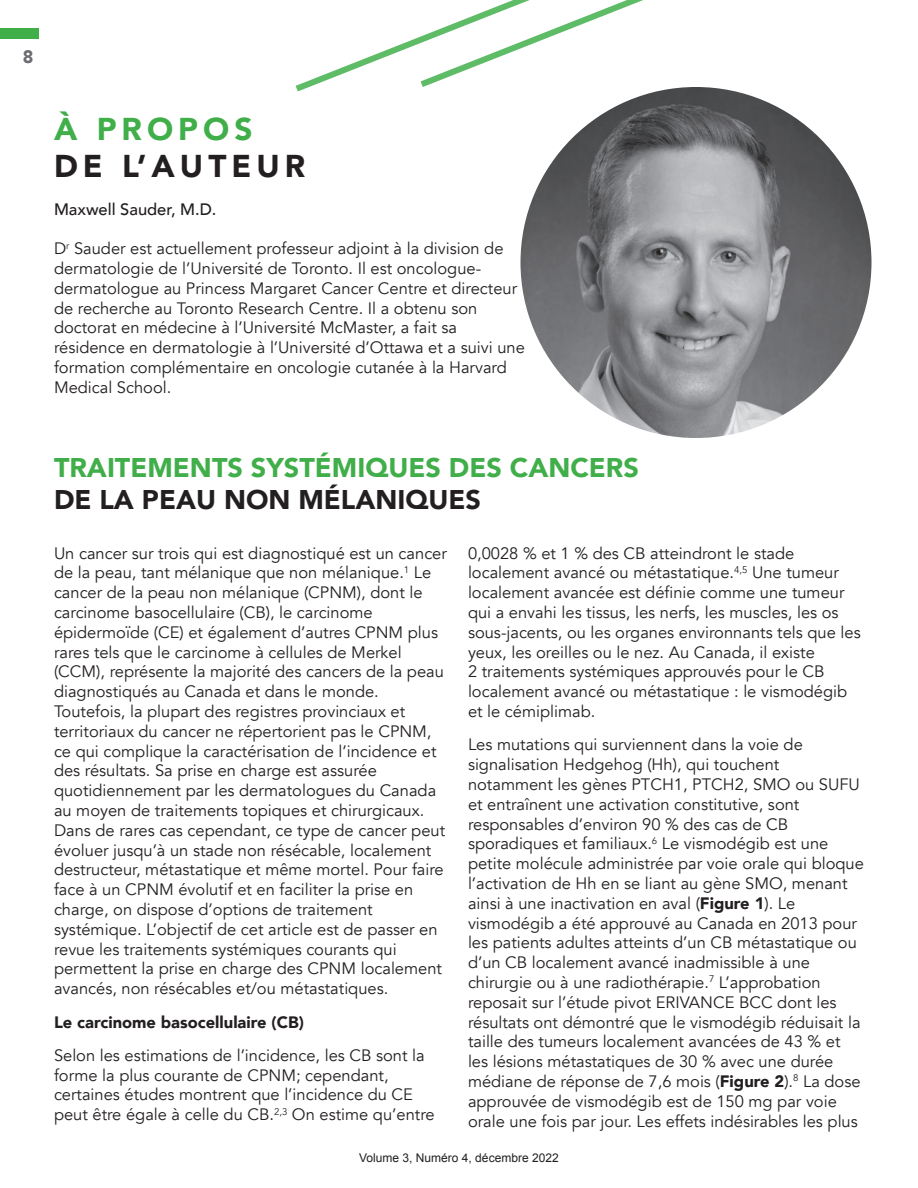
<style>
.page{position:relative;width:918px;height:1188px;background:#fff}
.page>*{position:absolute;margin:0;border:0;box-sizing:border-box;transform-origin:0 0}
.t1{font:900 31.5px "Avenir";letter-spacing:.16em;color:#231f20}
.t2{font:900 31.5px "Avenir";letter-spacing:.16em;color:#40ae49}
.t3{font:900 27px/32.4px "Avenir";color:#40ae49}
.t4{font:900 18px "Avenir";color:#6c6d70}
.t5{font:16.5px/19.8px "Avenir";color:#231f20}
.t6{font:900 16.5px "Avenir";color:#231f20}
.t7{font:500 16.5px "Avenir";color:#231f20}
.t8{font:12px "Arial";color:#231f20}
.s1{color:#231f20}
.s2{font-weight:900}
</style>
<div class="page">
<div style="left:0;top:28px;width:39px;height:11px;background:#40ae49"></div>
<img style="left:520px;top:87px;width:352px;height:351px;border-radius:176px">
<svg style="left:295px;top:0;width:457px;height:96px"></svg>
<p class="t4" style="left:23px;top:42px;width:12px">8</p>
<p class="t2" style="left:54px;top:102px;width:200px">À PROPOS</p>
<p class="t1" style="left:54px;top:139px;width:253px">DE L’AUTEUR</p>
<p class="t7" style="left:54px;top:194px;width:164px">Maxwell Sauder, M.D.</p>
<p class="t5" style="left:54px;top:239px;width:472px">D<sup>r</sup> Sauder est actuellement professeur adjoint à la division de dermatologie de l’Université de Toronto. Il est oncologue&shy;dermatologue au Princess Margaret Cancer Centre et directeur de recherche au Toronto Research Centre. Il a obtenu son doctorat en médecine à l’Université McMaster, a fait sa résidence en dermatologie à l’Université d’Ottawa et a suivi une formation complémentaire en oncologie cutanée à la Harvard Medical School.</p>
<p class="t3" style="left:54px;top:451px;width:586px">TRAITEMENTS SYSTÉMIQUES DES CANCERS<br><span class="s1">DE LA PEAU NON MÉLANIQUES</span></p>
<p class="t5" style="left:54px;top:543px;width:394px">Un cancer sur trois qui est diagnostiqué est un cancer de la peau, tant mélanique que non mélanique.<sup>1</sup> Le cancer de la peau non mélanique (CPNM), dont le carcinome basocellulaire (CB), le carcinome épidermoïde (CE) et également d’autres CPNM plus rares tels que le carcinome à cellules de Merkel (CCM), représente la majorité des cancers de la peau diagnostiqués au Canada et dans le monde.<br>Toutefois, la plupart des registres provinciaux et territoriaux du cancer ne répertorient pas le CPNM, ce qui complique la caractérisation de l’incidence et des résultats. Sa prise en charge est assurée quotidiennement par les dermatologues du Canada au moyen de traitements topiques et chirurgicaux.<br>Dans de rares cas cependant, ce type de cancer peut évoluer jusqu’à un stade non résécable, localement destructeur, métastatique et même mortel. Pour faire face à un CPNM évolutif et en faciliter la prise en charge, on dispose d’options de traitement systémique. L’objectif de cet article est de passer en revue les traitements systémiques courants qui permettent la prise en charge des CPNM localement avancés, non résécables et/ou métastatiques.</p>
<p class="t6" style="left:54px;top:1008px;width:251px">Le carcinome basocellulaire (CB)</p>
<p class="t5" style="left:54px;top:1046px;width:382px">Selon les estimations de l’incidence, les CB sont la forme la plus courante de CPNM; cependant, certaines études montrent que l’incidence du CE peut être égale à celle du CB.<sup>2,3</sup> On estime qu’entre</p>
<p class="t5" style="left:468px;top:543px;width:394px">0,0028 % et 1 % des CB atteindront le stade localement avancé ou métastatique.<sup>4,5</sup> Une tumeur localement avancée est définie comme une tumeur qui a envahi les tissus, les nerfs, les muscles, les os sous-jacents, ou les organes environnants tels que les yeux, les oreilles ou le nez. Au Canada, il existe<br>2 traitements systémiques approuvés pour le CB localement avancé ou métastatique : le vismodégib et le cémiplimab.</p>
<p class="t5" style="left:468px;top:735px;width:397px">Les mutations qui surviennent dans la voie de signalisation Hedgehog (Hh), qui touchent notamment les gènes PTCH1, PTCH2, SMO ou SUFU et entraînent une activation constitutive, sont responsables d’environ 90 % des cas de CB sporadiques et familiaux.<sup>6</sup> Le vismodégib est une petite molécule administrée par voie orale qui bloque l’activation de Hh en se liant au gène SMO, menant ainsi à une inactivation en aval (<span class="s2">Figure 1</span>). Le vismodégib a été approuvé au Canada en 2013 pour les patients adultes atteints d’un CB métastatique ou d’un CB localement avancé inadmissible à une chirurgie ou à une radiothérapie.<sup>7</sup> L’approbation reposait sur l’étude pivot ERIVANCE BCC dont les résultats ont démontré que le vismodégib réduisait la taille des tumeurs localement avancées de 43 % et les lésions métastatiques de 30 % avec une durée médiane de réponse de 7,6 mois (<span class="s2">Figure 2</span>).<sup>8</sup> La dose approuvée de vismodégib est de 150 mg par voie orale une fois par jour. Les effets indésirables les plus</p>
<p class="t8" style="left:359px;top:1150px;width:201px">Volume 3, Numéro 4, décembre 2022</p>
</div>
